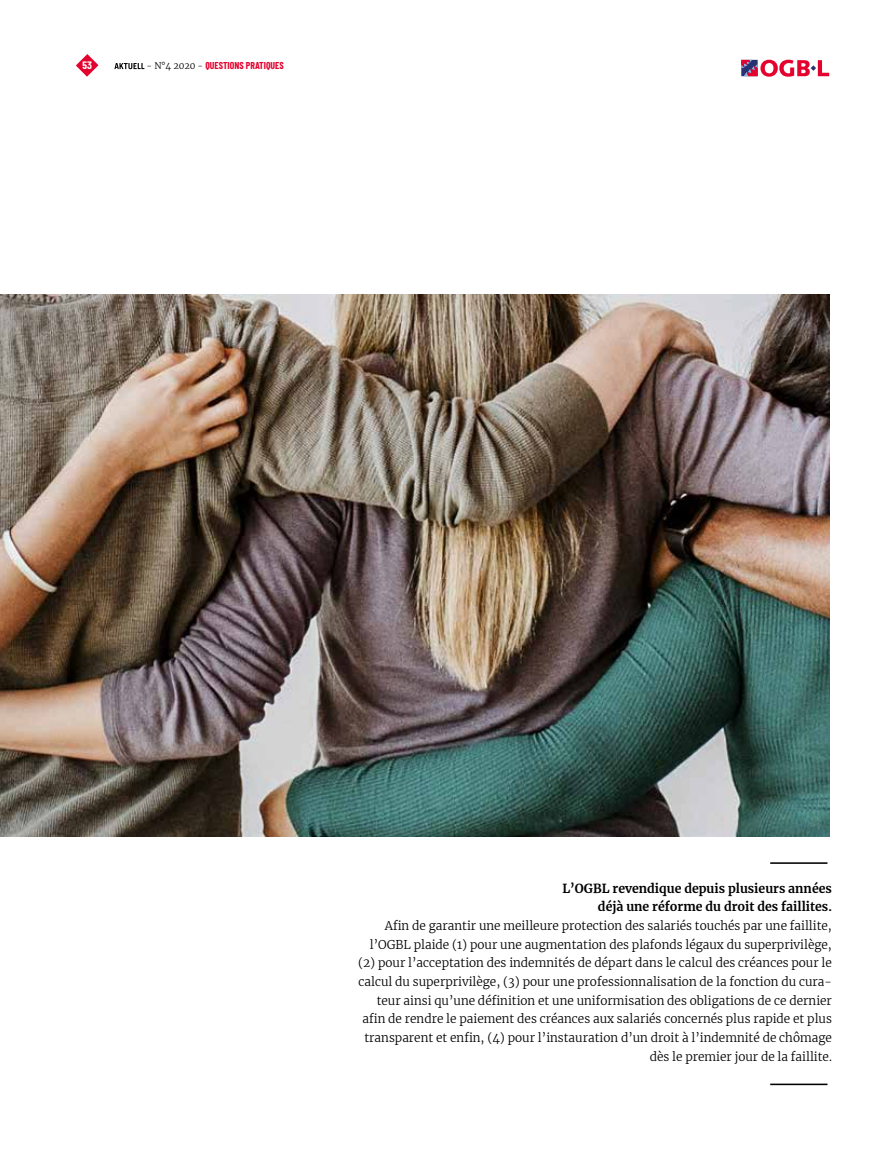
<style>
.page{position:relative;width:893px;height:1149px;background:#fff}
.page>*{position:absolute;margin:0;border:0;box-sizing:border-box;transform-origin:0 0}
.t1{font:700 12.45px/18.6px "Merriweather";color:#000;text-align:right}
.t2{font:300 12px/18.6px "Merriweather";color:#000;text-align:right}
.t3{font:700 10.5px "Barlow Condensed";color:#fff}
.t4{font:700 9.75px "Barlow Condensed";color:#e4032e}
.s1{font-family:"Merriweather";font-weight:300;font-size:9px;color:#000}
</style>
<div class="page">
<svg style="left:741px;top:60px;width:88px;height:17px"></svg>
<svg style="left:76px;top:54px;width:22px;height:23px"></svg>
<svg style="left:114px;top:63px;width:30px;height:6px"></svg>
<hr style="left:770px;top:862px;width:57px;height:1px;background:#000">
<hr style="left:770px;top:1083px;width:57px;height:1px;background:#000">
<img style="left:0;top:294px;width:829px;height:542px">
<p class="t3" style="left:82px;top:58px;width:11px">53</p>
<p class="t4" style="left:147px;top:60px;width:139px"><span class="s1">- N°4 2020 -</span> QUESTIONS PRATIQUES</p>
<p class="t1" style="left:562px;top:878px;width:271px">L’OGBL revendique depuis plusieurs années déjà une réforme du droit des faillites.</p>
<p class="t2" style="left:358px;top:915px;width:475px">Afin de garantir une meilleure protection des salariés touchés par une faillite, l’OGBL plaide (1) pour une augmentation des plafonds légaux du superprivilège, (2) pour l’acceptation des indemnités de départ dans le calcul des créances pour le calcul du superprivilège, (3) pour une professionnalisation de la fonction du cura&shy;teur ainsi qu’une définition et une uniformisation des obligations de ce dernier afin de rendre le paiement des créances aux salariés concernés plus rapide et plus transparent et enfin, (4) pour l’instauration d’un droit à l’indemnité de chômage dès le premier jour de la faillite.</p>
</div>
